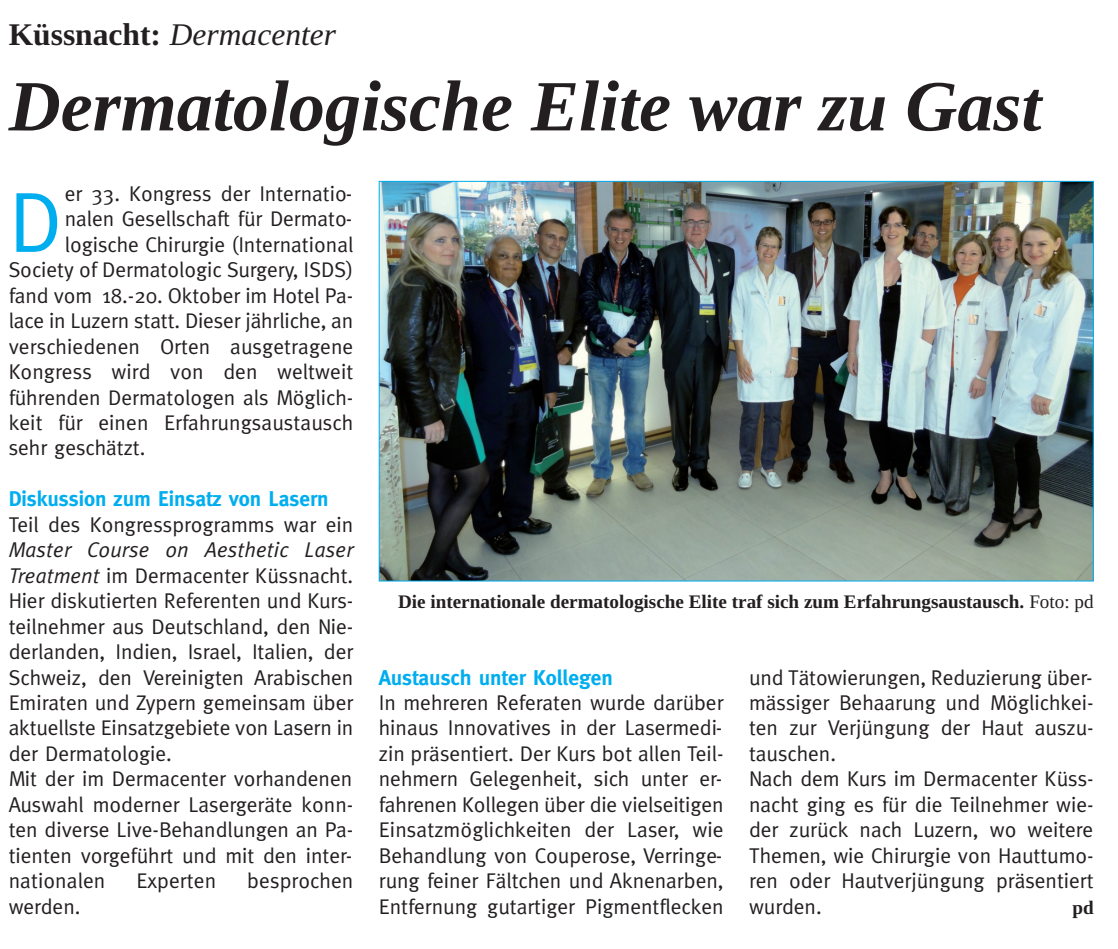
<style>
.page{position:relative;width:1118px;height:949px;background:#fff}
.page>*{position:absolute;margin:0;border:0;box-sizing:border-box;transform-origin:0 0}
.t1{font:86.17px "Meta";color:#00aeef}
.t2{font:italic 700 72px "Liberation Serif";color:#231f20}
.t3{font:italic 31.5px "Liberation Serif";color:#231f20}
.t4{font:21.38px/25.4px "Meta";color:#231f20}
.t5{font:700 21.38px "Meta";color:#00aeef}
.t6{font:19.12px "Liberation Serif Bold OTF";color:#231f20}
.s1{font-family:"Liberation Serif Bold OTF";font-style:normal}
.s2{font-style:italic}
.s3{font-family:"Liberation Serif"}
</style>
<div class="page">
<img style="left:381px;top:183px;width:710px;height:396px">
<h3 class="t3" style="left:9px;top:14px;width:329px"><span class="s1">Küssnacht:</span> Dermacenter</h3>
<h2 class="t2" style="left:9px;top:60px;width:1034px">Dermatologische Elite war zu Gast</h2>
<h1 class="t1" style="left:9px;top:172px;width:55px">D</h1>
<p class="t4" style="left:65px;top:180px;width:289px">er 33. Kongress der Internatio-</p>
<p class="t4" style="left:65px;top:206px;width:289px">nalen Gesellschaft für Dermato-</p>
<p class="t4" style="left:65px;top:231px;width:290px">logische Chirurgie (International</p>
<p class="t4" style="left:9px;top:257px;width:346px">Society of Dermatologic Surgery, ISDS)</p>
<p class="t4" style="left:9px;top:282px;width:346px">fand vom 18.-20. Oktober im Hotel Pa-</p>
<p class="t4" style="left:9px;top:308px;width:346px">lace in Luzern statt. Dieser jährliche, an</p>
<p class="t4" style="left:9px;top:333px;width:346px">verschiedenen Orten ausgetragene</p>
<p class="t4" style="left:9px;top:358px;width:346px">Kongress wird von den weltweit</p>
<p class="t4" style="left:9px;top:384px;width:346px">führenden Dermatologen als Möglich-</p>
<p class="t4" style="left:9px;top:409px;width:346px">keit für einen Erfahrungsaustausch</p>
<p class="t4" style="left:9px;top:435px;width:138px">sehr geschätzt.</p>
<p class="t5" style="left:9px;top:486px;width:321px">Diskussion zum Einsatz von Lasern</p>
<p class="t4" style="left:9px;top:511px;width:346px">Teil des Kongressprogramms war ein</p>
<p class="t4" style="left:9px;top:536px;width:346px"><span class="s2">Master Course on Aesthetic Laser Treatment</span> im Dermacenter Küssnacht.<br>Hier diskutierten Referenten und Kurs&shy;teilnehmer aus Deutschland, den Nie&shy;derlanden, Indien, Israel, Italien, der Schweiz, den Vereinigten Arabischen Emiraten und Zypern gemeinsam über aktuellste Einsatzgebiete von Lasern in der Dermatologie.<br>Mit der im Dermacenter vorhandenen Auswahl moderner Lasergeräte konn&shy;ten diverse Live-Behandlungen an Pa&shy;tienten vorgeführt und mit den inter&shy;nationalen</p>
<p class="t4" style="left:136px;top:867px;width:81px">Experten</p>
<p class="t4" style="left:247px;top:867px;width:107px">besprochen</p>
<p class="t4" style="left:9px;top:892px;width:73px">werden.</p>
<p class="t6" style="left:398px;top:588px;width:697px">Die internationale dermatologische Elite traf sich zum Erfahrungsaustausch. <span class="s3">Foto: pd</span></p>
<p class="t5" style="left:379px;top:664px;width:235px">Austausch unter Kollegen</p>
<p class="t4" style="left:379px;top:689px;width:346px;text-align:justify">In mehreren Referaten wurde darüber hinaus Innovatives in der Lasermedi&shy;zin präsentiert. Der Kurs bot allen Teil&shy;nehmern Gelegenheit, sich unter er&shy;fahrenen Kollegen über die vielseitigen Einsatzmöglichkeiten der Laser, wie Behandlung von Couperose, Verringe&shy;rung feiner Fältchen und Aknenarben, Entfernung gutartiger Pigmentflecken</p>
<p class="t4" style="left:749px;top:663px;width:346px">und Tätowierungen, Reduzierung über&shy;mässiger Behaarung und Möglichkei&shy;ten zur Verjüngung der Haut auszu&shy;tauschen.<br>Nach dem Kurs im Dermacenter Küss&shy;nacht ging es für die Teilnehmer wie&shy;der zurück nach Luzern, wo weitere<br>Themen, wie Chirurgie von Hauttumo&shy;ren oder Hautverjüngung präsentiert wurden.</p>
<p class="t6" style="left:1072px;top:893px;width:23px">pd</p>
</div>
